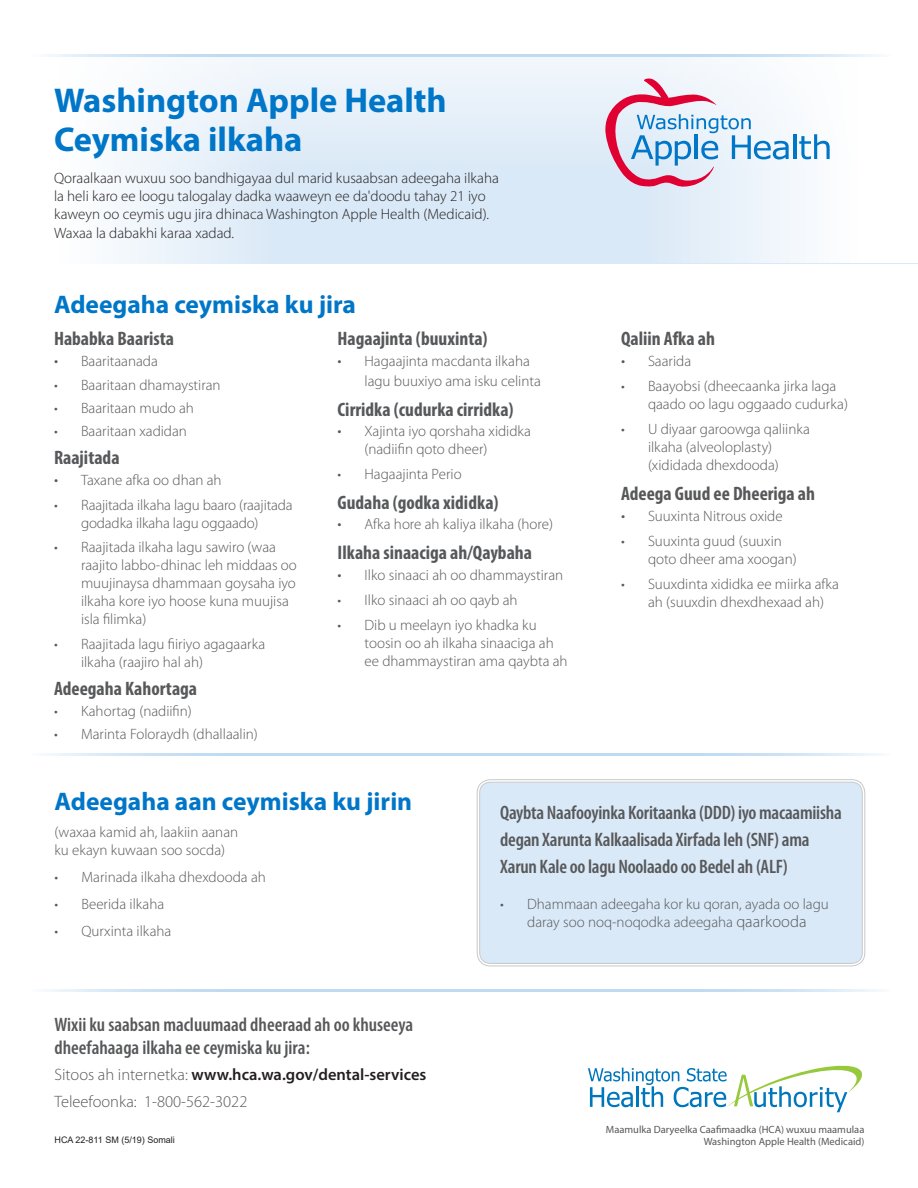
<style>
.page{position:relative;width:918px;height:1188px;background:#fff}
.page>*{position:absolute;margin:0;border:0;box-sizing:border-box;transform-origin:0 0}
.t1{font:700 34.5px/39px "Myriad Pro";color:#0076c8}
.t2{font:700 25.5px "Myriad Pro";color:#0076c8}
.Default{font:600 condensed 19.5px/27px "Myriad Pro";letter-spacing:-.01em;color:#57585a}
.t3{font:700 condensed 19.5px "Myriad Pro";color:#57585a}
.t4{font:600 16.5px "Myriad Pro";color:#231f20}
.t5{font:300 16.5px "Myriad Pro";color:#57585a}
.t6{font:300 15px/18px "Myriad Pro";color:#57585a}
.t7{font:300 15px/18.5px "Myriad Pro";color:#231f20}
.AH_Body_text{font:10.5px/12.6px "Myriad Pro";color:#57585a;text-align:right}
.t8{font:9px "Arial";color:#231f20}
.s1{font-size:16.5px}
.s2{font-weight:300;color:#57585a}
</style>
<div class="page">
<div style="left:0;top:54px;width:918px;height:210px;background:linear-gradient(to bottom,#ecf3fa,#d5e6f6)"></div>
<svg style="left:642px;top:54px;width:276px;height:209px"></svg>
<div style="left:0;top:0;width:276px;height:264px;background:linear-gradient(to right,#fff,#e1edf8)"></div>
<hr style="left:793px;top:134px;width:3px;height:25px;background:#0076c8">
<svg style="left:799px;top:134px;width:31px;height:25px"></svg>
<svg style="left:605px;top:78px;width:184px;height:109px"></svg>
<svg style="left:588px;top:1066px;width:274px;height:46px"></svg>
<div style="left:0;top:0;width:918px;height:54px;background:#fff"></div>
<hr style="left:27px;top:54px;width:864px;height:2px;background:#bfdbf2">
<hr style="left:27px;top:754px;width:864px;height:2px;background:#bfdbf2">
<hr style="left:27px;top:990px;width:864px;height:2px;background:#bfdbf2">
<div style="left:478px;top:781px;width:386px;height:184px;background:#dae9f7;border-radius:12px"></div>
<div style="left:477px;top:779px;width:388px;height:187px;border:1px solid #c7c8ca;border-radius:13px"></div>
<div style="left:479px;top:782px;width:384px;height:182px;border:1px solid #c7c8ca;border-radius:11px"></div>
<p class="t1" style="left:54px;top:79px;width:394px">Washington Apple Health<br>Ceymiska ilkaha</p>
<p class="t7" style="left:54px;top:169px;width:446px">Qoraalkaan wuxuu soo bandhigayaa dul marid kusaabsan adeegaha ilkaha la heli karo ee loogu talogalay dadka waaweyn ee da'doodu tahay 21 iyo kaweyn oo ceymis ugu jira dhinaca Washington Apple Health (Medicaid).<br>Waxaa la dabakhi karaa xadad.</p>
<p class="t2" style="left:54px;top:288px;width:303px">Adeegaha ceymiska ku jira</p>
<p class="t3" style="left:54px;top:327px;width:122px">Hababka Baarista</p>
<p class="t6" style="left:54px;top:353px;width:105px"><span class="s1">•</span> Baaritaanada</p>
<p class="t6" style="left:54px;top:376px;width:168px">• Baaritaan dhamaystiran</p>
<p class="t6" style="left:54px;top:399px;width:141px">• Baaritaan mudo ah</p>
<p class="t6" style="left:54px;top:423px;width:134px">• Baaritaan xadidan</p>
<p class="t3" style="left:54px;top:445px;width:67px">Raajitada</p>
<p class="t6" style="left:54px;top:471px;width:169px"><span class="s1">•</span> Taxane afka oo dhan ah</p>
<p class="t6" style="left:54px;top:496px;width:240px;text-align:center">• Raajitada ilkaha lagu baaro (raajitada godadka ilkaha lagu oggaado)</p>
<p class="t6" style="left:81px;top:539px;width:217px;text-indent:-27px">• Raajitada ilkaha lagu sawiro (waa raajito labbo-dhinac leh middaas oo muujinaysa dhammaan goysaha iyo ilkaha kore iyo hoose kuna muujisa isla filimka)</p>
<p class="t6" style="left:81px;top:636px;width:186px;text-indent:-27px">• Raajitada lagu fiiriyo agagaarka ilkaha (raajiro hal ah)</p>
<p class="t3" style="left:54px;top:676px;width:145px">Adeegaha Kahortaga</p>
<p class="t6" style="left:54px;top:702px;width:139px">• Kahortag (nadiifin)</p>
<p class="t6" style="left:54px;top:726px;width:205px">• Marinta Foloraydh (dhallaalin)</p>
<p class="t3" style="left:338px;top:327px;width:152px">Hagaajinta (buuxinta)</p>
<p class="t6" style="left:364px;top:352px;width:178px;line-height:19.8px;text-indent:-27px"><span class="s1">•</span> Hagaajinta macdanta ilkaha lagu buuxiyo ama isku celinta</p>
<p class="t3" style="left:338px;top:398px;width:178px">Cirridka (cudurka cirridka)</p>
<p class="t6" style="left:364px;top:423px;width:168px;text-indent:-27px"><span class="s1">•</span> Xajinta iyo qorshaha xididka (nadiifin qoto dheer)</p>
<p class="t6" style="left:338px;top:465px;width:126px">• Hagaajinta Perio</p>
<p class="t3" style="left:338px;top:490px;width:163px">Gudaha (godka xididka)</p>
<p class="t6" style="left:338px;top:515px;width:217px"><span class="s1">•</span> Afka hore ah kaliya ilkaha (hore)</p>
<p class="t3" style="left:338px;top:540px;width:196px">Ilkaha sinaaciga ah/Qaybaha</p>
<p class="t6" style="left:338px;top:566px;width:227px"><span class="s1">•</span> Ilko sinaaci ah oo dhammaystiran</p>
<p class="t6" style="left:338px;top:591px;width:182px">• Ilko sinaaci ah oo qayb ah</p>
<p class="t6" style="left:364px;top:616px;width:205px;text-indent:-27px">• Dib u meelayn iyo khadka ku toosin oo ah ilkaha sinaaciga ah ee dhammaystiran ama qaybta ah</p>
<p class="t3" style="left:621px;top:327px;width:96px">Qaliin Afka ah</p>
<p class="t6" style="left:621px;top:353px;width:72px"><span class="s1">•</span> Saarida</p>
<p class="t6" style="left:648px;top:378px;width:202px;text-indent:-27px">• Baayobsi (dheecaanka jirka laga qaado oo lagu oggaado cudurka)</p>
<p class="t6" style="left:648px;top:420px;width:163px;text-indent:-27px">• U diyaar garoowga qaliinka ilkaha (alveoloplasty) (xididada dhexdooda)</p>
<p class="t3" style="left:621px;top:481px;width:196px">Adeega Guud ee Dheeriga ah</p>
<p class="t6" style="left:621px;top:507px;width:163px"><span class="s1">•</span> Suuxinta Nitrous oxide</p>
<p class="t6" style="left:648px;top:532px;width:150px;text-indent:-27px">• Suuxinta guud (suuxin qoto dheer ama xoogan)</p>
<p class="t6" style="left:648px;top:575px;width:193px;text-indent:-27px">• Suuxdinta xididka ee miirka afka ah (suuxdin dhexdhexaad ah)</p>
<p class="t2" style="left:55px;top:785px;width:359px">Adeegaha aan ceymiska ku jirin</p>
<p class="t6" style="left:55px;top:823px;width:185px">(waxaa kamid ah, laakiin aanan ku ekayn kuwaan soo socda)</p>
<p class="t6" style="left:55px;top:868px;width:213px">• Marinada ilkaha dhexdooda ah</p>
<p class="t6" style="left:55px;top:895px;width:111px">• Beerida ilkaha</p>
<p class="t6" style="left:55px;top:922px;width:118px">• Qurxinta ilkaha</p>
<p class="Default" style="left:55px;top:1014px;width:360px;line-height:22.5px">Wixii ku saabsan macluumaad dheeraad ah oo khuseeya dheefahaaga ilkaha ee ceymiska ku jira:</p>
<p class="t4" style="left:55px;top:1064px;width:373px"><span class="s2">Sitoos ah internetka:</span> www.hca.wa.gov/dental-services</p>
<p class="t5" style="left:55px;top:1092px;width:194px">Teleefoonka: 1-800-562-3022</p>
<p class="Default" style="left:500px;top:799px;width:343px">Qaybta Naafooyinka Koritaanka (DDD) iyo macaamiisha degan Xarunta Kalkaalisada Xirfada leh (SNF) ama<br>Xarun Kale oo lagu Noolaado oo Bedel ah (ALF)</p>
<p class="t6" style="left:500px;top:895px;width:330px;text-align:center">• Dhammaan adeegaha kor ku qoran, ayada oo lagu daray soo noq-noqodka adeegaha <span class="s1">qaarkooda</span></p>
<p class="t8" style="left:55px;top:1134px;width:122px">HCA 22-811 SM (5/19) Somali</p>
<p class="AH_Body_text" style="left:606px;top:1123px;width:260px">Maamulka Daryeelka Caafimaadka (HCA) wuxuu maamulaa<br>Washington Apple Health (Medicaid)</p>
</div>
